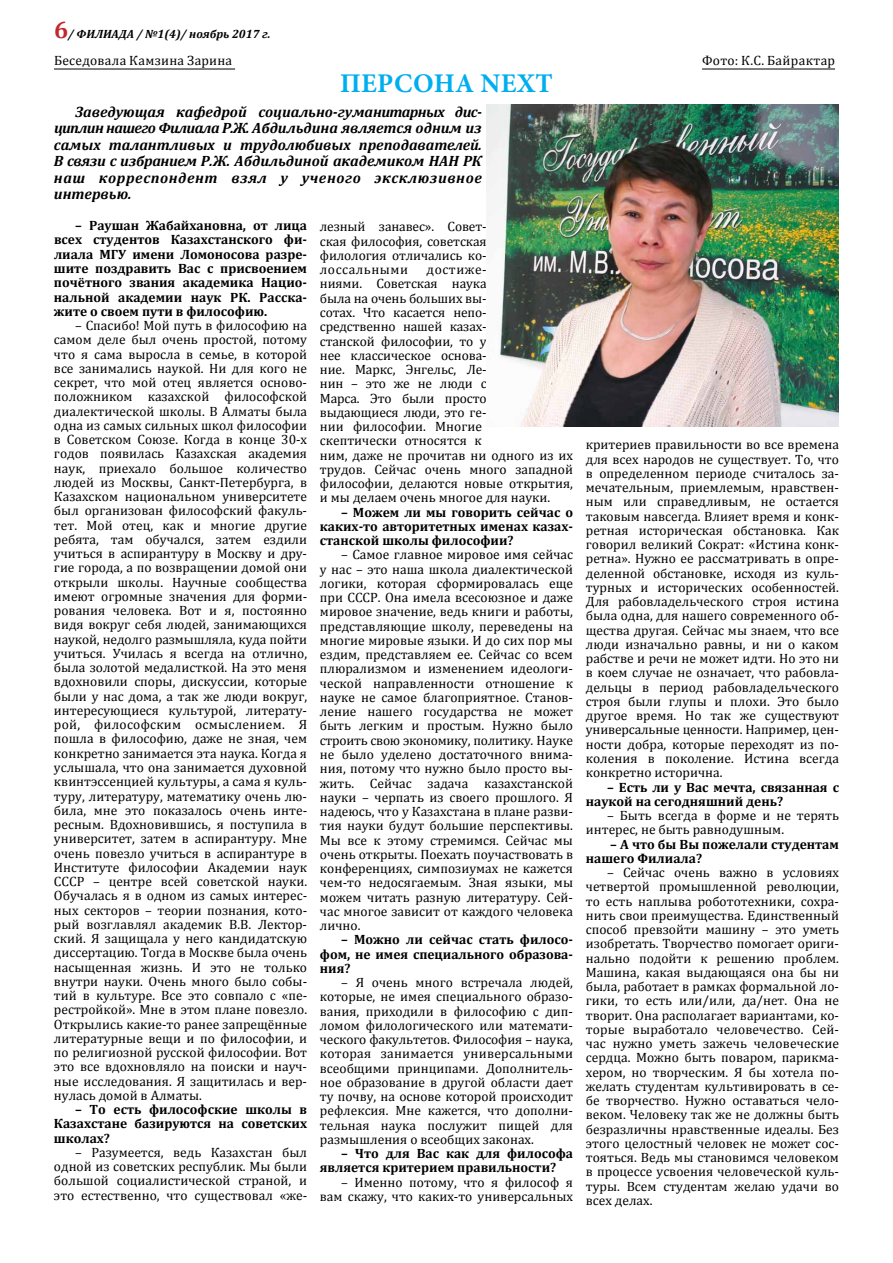
<style>
.page{position:relative;width:893px;height:1263px;background:#fff}
.page>*{position:absolute;margin:0;border:0;box-sizing:border-box;transform-origin:0 0}
.t1{font:700 27px "Minion Pro";letter-spacing:.01em;color:#00aeef}
.t2{font:italic 700 15px/16.5px "Cambria";letter-spacing:.04em;color:#000;text-align:justify}
.t3{font:13.5px/14.2px "Cambria";color:#000;text-align:justify}
.t4{font:700 13.5px/14.2px "Cambria";color:#000;text-align:justify}
.t5{font:13.5px "Cambria";letter-spacing:.02em;color:#000}
.t6{font:13.5px "Cambria";letter-spacing:.025em;color:#000}
.t7{font:italic 700 12px "Cambria";color:#000}
.s1{font-style:normal;font-size:24px;color:#c1272d}
</style>
<div class="page">
<hr style="left:54px;top:69px;width:181px;height:1px;background:#000">
<hr style="left:702px;top:69px;width:133px;height:1px;background:#000">
<img style="left:487px;top:105px;width:352px;height:322px">
<p class="t7" style="left:54px;top:25px;width:67px"><span class="s1">6</span>/ филиада</p>
<p class="t7" style="left:137px;top:25px;width:135px">/ №1(4)/ ноябрь 2017 г.</p>
<p class="t5" style="left:54px;top:52px;width:180px">Беседовала Камзина Зарина</p>
<p class="t6" style="left:702px;top:52px;width:134px">Фото: К.С. Байрактар</p>
<h1 class="t1" style="left:340px;top:64px;width:214px">ПЕРСОНА NEXT</h1>
<p class="t2" style="left:54px;top:103px;width:429px;text-indent:21px">Заведующая кафедрой социально-гуманитарных дис&shy;циплин нашего Филиала Р.Ж. Абдильдина является одним из самых талантливых и трудолюбивых преподавателей.<br>В связи с избранием Р.Ж. Абдильдиной академиком НАН РК наш корреспондент взял у ученого эксклюзивное интервью.</p>
<p class="t4" style="left:54px;top:218px;width:255px;text-indent:21px">– Раушан Жабайхановна, от лица всех студентов Казахстанского фи&shy;лиала МГУ имени Ломоносова разре&shy;шите поздравить Вас с присвоением почётного звания академика Нацио&shy;нальной академии наук РК. Расска&shy;жите о своем пути в философию.</p>
<p class="t3" style="left:54px;top:318px;width:255px;text-indent:21px">– Спасибо! Мой путь в философию на самом деле был очень простой, потому что я сама выросла в семье, в которой все занимались наукой. Ни для кого не секрет, что мой отец является осново&shy;положником казахской философской диалектической школы. В Алматы была одна из самых сильных школ философии в Советском Союзе. Когда в конце 30-х годов появилась Казахская академия наук, приехало большое количество людей из Москвы, Санкт-Петербурга, в Казахском национальном университете был организован философский факуль&shy;тет. Мой отец, как и многие другие ребята, там обучался, затем ездили учиться в аспирантуру в Москву и дру&shy;гие города, а по возвращении домой они открыли школы. Научные сообщества имеют огромные значения для форми&shy;рования человека. Вот и я, постоянно видя вокруг себя людей, занимающихся наукой, недолго размышляла, куда пойти учиться. Училась я всегда на отлично, была золотой медалисткой. На это меня вдохновили споры, дискуссии, которые были у нас дома, а так же люди вокруг, интересующиеся культурой, литерату&shy;рой, философским осмыслением. Я пошла в философию, даже не зная, чем конкретно занимается эта наука. Когда я услышала, что она занимается духовной квинтэссенцией культуры, а сама я куль&shy;туру, литературу, математику очень лю&shy;била, мне это показалось очень инте&shy;ресным. Вдохновившись, я поступила в университет, затем в аспирантуру. Мне очень повезло учиться в аспирантуре в Институте философии Академии наук СССР – центре всей советской науки.<br>Обучалась я в одном из самых интерес&shy;ных секторов – теории познания, кото&shy;рый возглавлял академик В.В. Лектор&shy;ский. Я защищала у него кандидатскую диссертацию. Тогда в Москве была очень насыщенная жизнь. И это не только внутри науки. Очень много было собы&shy;тий в культуре. Все это совпало с «пе&shy;рестройкой». Мне в этом плане повезло.<br>Открылись какие-то ранее запрещённые литературные вещи и по философии, и по религиозной русской философии. Вот это все вдохновляло на поиски и науч&shy;ные исследования. Я защитилась и вер&shy;нулась домой в Алматы.</p>
<p class="t4" style="left:54px;top:1102px;width:255px;text-indent:21px">– То есть философские школы в Казахстане базируются на советских школах?</p>
<p class="t3" style="left:54px;top:1145px;width:255px;text-indent:21px">– Разумеется, ведь Казахстан был одной из советских республик. Мы были большой социалистической страной, и это естественно, что существовал «же-</p>
<p class="t3" style="left:320px;top:220px;width:168px">лезный занавес». Совет&shy;ская философия, советская филология отличались ко&shy;лоссальными</p>
<p class="t3" style="left:320px;top:262px;width:255px;text-align:left;text-indent:107px">достиже-<br>ниями. Советская наука<br>была на очень больших вы-<br>сотах. Что касается непо-<br>средственно нашей казах-<br>станской философии, то у<br>нее классическое основа-<br>ние. Маркс, Энгельс, Ле-<br>нин – это же не люди с<br>Марса. Это были просто<br>выдающиеся люди, это ге-<br>нии философии. Многие<br>скептически относятся к<br>ним, даже не прочитав ни одного из их трудов. Сейчас очень много западной философии, делаются новые открытия, и мы делаем очень многое для науки.</p>
<p class="t4" style="left:320px;top:504px;width:255px;text-indent:21px">– Можем ли мы говорить сейчас о каких-то авторитетных именах казах&shy;станской школы философии?</p>
<p class="t3" style="left:320px;top:548px;width:255px;text-indent:21px">– Самое главное мировое имя сейчас у нас – это наша школа диалектической логики, которая сформировалась еще при СССР. Она имела всесоюзное и даже мировое значение, ведь книги и работы, представляющие школу, переведены на многие мировые языки. И до сих пор мы ездим, представляем ее. Сейчас со всем плюрализмом и изменением идеологи&shy;ческой направленности отношение к науке не самое благоприятное. Станов&shy;ление нашего государства не может быть легким и простым. Нужно было строить свою экономику, политику. Науке не было уделено достаточного внима&shy;ния, потому что нужно было просто вы&shy;жить. Сейчас задача казахстанской науки – черпать из своего прошлого. Я надеюсь, что у Казахстана в плане разви&shy;тия науки будут большие перспективы.<br>Мы все к этому стремимся. Сейчас мы очень открыты. Поехать поучаствовать в конференциях, симпозиумах не кажется чем-то недосягаемым. Зная языки, мы можем читать разную литературу. Сей&shy;час многое зависит от каждого человека лично.</p>
<p class="t4" style="left:320px;top:932px;width:255px;text-indent:21px">– Можно ли сейчас стать филосо&shy;фом, не имея специального образова&shy;ния?</p>
<p class="t3" style="left:320px;top:975px;width:255px;text-indent:21px">– Я очень много встречала людей, которые, не имея специального образо&shy;вания, приходили в философию с дип&shy;ломом филологического или математи&shy;ческого факультетов. Философия – наука, которая занимается универсальными всеобщими принципами. Дополнитель&shy;ное образование в другой области дает ту почву, на основе которой происходит рефлексия. Мне кажется, что дополни&shy;тельная наука послужит пищей для размышления о всеобщих законах.</p>
<p class="t4" style="left:320px;top:1146px;width:255px;text-indent:21px">– Что для Вас как для философа является критерием правильности?</p>
<p class="t3" style="left:320px;top:1175px;width:255px;text-align:right">– Именно потому, что я философ я вам скажу, что каких-то универсальных</p>
<p class="t3" style="left:586px;top:437px;width:255px">критериев правильности во все времена для всех народов не существует. То, что в определенном периоде считалось за&shy;мечательным, приемлемым, нравствен&shy;ным или справедливым, не остается таковым навсегда. Влияет время и конк&shy;ретная историческая обстановка. Как говорил великий Сократ: «Истина конк&shy;ретна». Нужно ее рассматривать в опре&shy;деленной обстановке, исходя из куль&shy;турных и исторических особенностей.<br>Для рабовладельческого строя истина была одна, для нашего современного об&shy;щества другая. Сейчас мы знаем, что все люди изначально равны, и ни о каком рабстве и речи не может идти. Но это ни в коем случае не означает, что рабовла&shy;дельцы в период рабовладельческого строя были глупы и плохи. Это было другое время. Но так же существуют универсальные ценности. Например, цен&shy;ности добра, которые переходят из по&shy;коления в поколение. Истина всегда конкретно исторична.</p>
<p class="t4" style="left:586px;top:779px;width:255px;text-indent:21px">– Есть ли у Вас мечта, связанная с наукой на сегодняшний день?</p>
<p class="t3" style="left:586px;top:808px;width:255px;text-indent:21px">– Быть всегда в форме и не терять интерес, не быть равнодушным.</p>
<p class="t4" style="left:586px;top:836px;width:255px;text-indent:24px">– А что бы Вы пожелали студентам нашего Филиала?</p>
<p class="t3" style="left:586px;top:865px;width:255px;text-indent:21px">– Сейчас очень важно в условиях четвертой промышленной революции, то есть наплыва робототехники, сохра&shy;нить свои преимущества. Единственный способ превзойти машину – это уметь изобретать. Творчество помогает ориги&shy;нально подойти к решению проблем.<br>Машина, какая выдающаяся она бы ни была, работает в рамках формальной ло&shy;гики, то есть или/или, да/нет. Она не творит. Она располагает вариантами, ко&shy;торые выработало человечество. Сей&shy;час нужно уметь зажечь человеческие сердца. Можно быть поваром, парикма&shy;хером, но творческим. Я бы хотела по&shy;желать студентам культивировать в се&shy;бе творчество. Нужно оставаться чело&shy;веком. Человеку так же не должны быть безразличны нравственные идеалы. Без этого целостный человек не может сос&shy;тояться. Ведь мы становимся человеком в процессе усвоения человеческой куль&shy;туры. Всем студентам желаю удачи во всех делах.</p>
</div>
